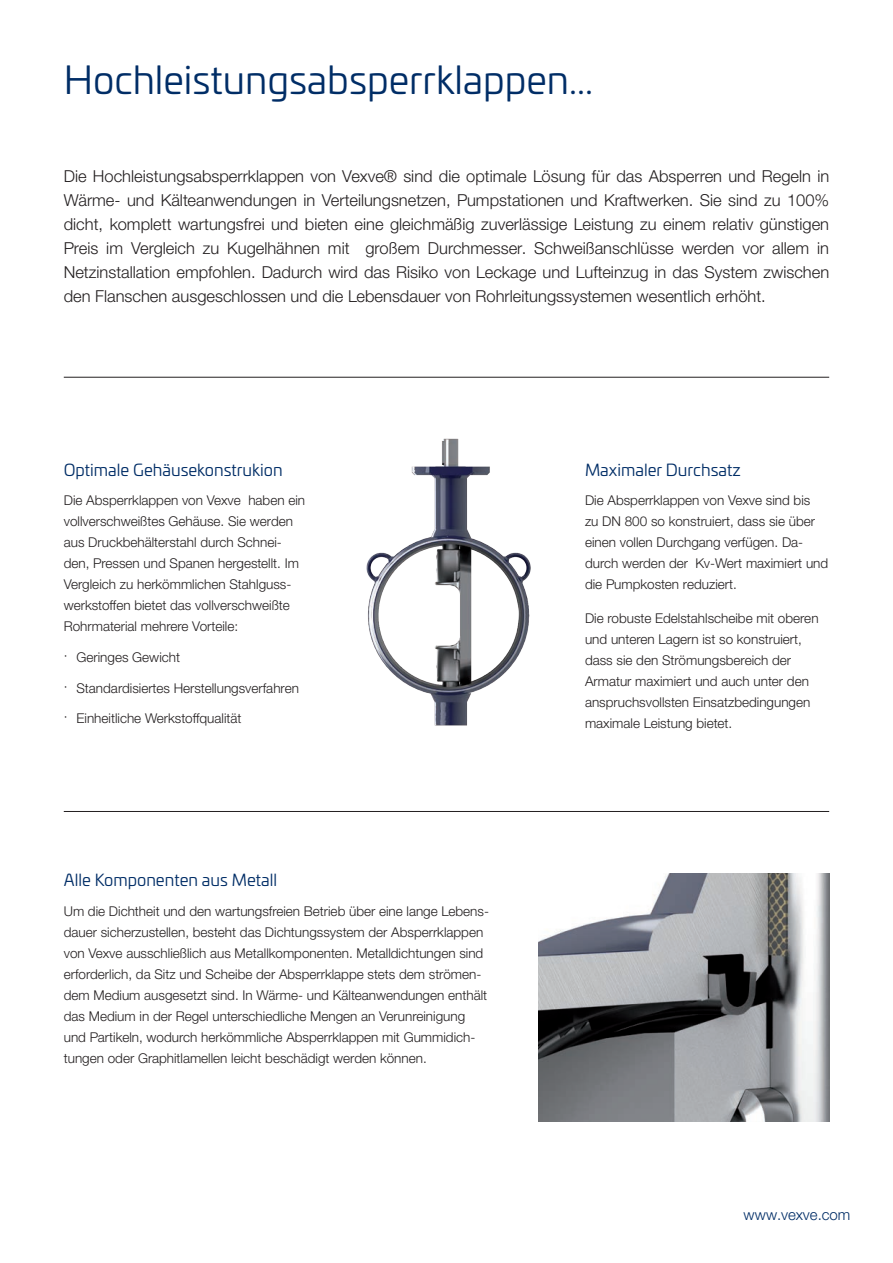
<style>
.page{position:relative;width:893px;height:1263px;background:#fff}
.page>*{position:absolute;margin:0;border:0;box-sizing:border-box;transform-origin:0 0}
.t1{font:38.25px "Univia Pro";color:#002d66}
.t2{font:300 16.5px/24px "Helvetica Neue LTW1 G";color:#231f20;text-align:justify}
.t3{font:16.5px "Univia Pro";color:#002d66}
.t4{font:300 15px "Helvetica Neue LTW1 G";color:#002d66}
.t5{font:300 13.5px/21px "Helvetica Neue LTW1 G";color:#231f20}
</style>
<div class="page">
<img style="left:366px;top:438px;width:165px;height:288px">
<img style="left:539px;top:873px;width:290px;height:248px">
<hr style="left:64px;top:377px;width:765px;height:1px;background:#231f20">
<hr style="left:64px;top:811px;width:765px;height:1px;background:#231f20">
<h1 class="t1" style="left:64px;top:53px;width:531px">Hochleistungsabsperrklappen...</h1>
<p class="t2" style="left:64px;top:164px;width:767px">Die Hochleistungsabsperrklappen von Vexve® sind die optimale Lösung für das Absperren und Regeln in Wärme- und Kälteanwendungen in Verteilungsnetzen, Pumpstationen und Kraftwerken. Sie sind zu 100% dicht, komplett wartungsfrei und bieten eine gleichmäßig zuverlässige Leistung zu einem relativ günstigen Preis im Vergleich zu Kugelhähnen mit großem Durchmesser. Schweißanschlüsse werden vor allem in Netzinstallation empfohlen. Dadurch wird das Risiko von Leckage und Lufteinzug in das System zwischen den Flanschen ausgeschlossen und die Lebensdauer von Rohrleitungssystemen wesentlich erhöht.</p>
<p class="t3" style="left:64px;top:457px;width:220px">Optimale Gehäusekonstrukion</p>
<p class="t5" style="left:64px;top:490px;width:243px">Die Absperrklappen von Vexve haben ein vollverschweißtes Gehäuse. Sie werden aus Druckbehälterstahl durch Schnei&shy;den, Pressen und Spanen hergestellt. Im Vergleich zu herkömmlichen Stahlguss&shy;werkstoffen bietet das vollverschweißte Rohrmaterial mehrere Vorteile:</p>
<p class="t5" style="left:64px;top:646px;width:118px">· Geringes Gewicht</p>
<p class="t5" style="left:64px;top:677px;width:237px">· Standardisiertes Herstellungsverfahren</p>
<p class="t5" style="left:64px;top:708px;width:179px">· Einheitliche Werkstoffqualität</p>
<p class="t3" style="left:64px;top:868px;width:215px">Alle Komponenten aus Metall</p>
<p class="t5" style="left:64px;top:900px;width:427px">Um die Dichtheit und den wartungsfreien Betrieb über eine lange Lebens&shy;dauer sicherzustellen, besteht das Dichtungssystem der Absperrklappen von Vexve ausschließlich aus Metallkomponenten. Metalldichtungen sind erforderlich, da Sitz und Scheibe der Absperrklappe stets dem strömen&shy;dem Medium ausgesetzt sind. In Wärme- und Kälteanwendungen enthält das Medium in der Regel unterschiedliche Mengen an Verunreinigung und Partikeln, wodurch herkömmliche Absperrklappen mit Gummidich&shy;tungen oder Graphitlamellen leicht beschädigt werden können.</p>
<p class="t3" style="left:585px;top:457px;width:157px">Maximaler Durchsatz</p>
<p class="t5" style="left:585px;top:490px;width:245px">Die Absperrklappen von Vexve sind bis<br>zu DN 800 so konstruiert, dass sie über einen vollen Durchgang verfügen. Da&shy;durch werden der Kv-Wert maximiert und die Pumpkosten reduziert.</p>
<p class="t5" style="left:585px;top:607px;width:235px">Die robuste Edelstahlscheibe mit oberen und unteren Lagern ist so konstruiert, dass sie den Strömungsbereich der Armatur maximiert und auch unter den anspruchsvollsten Einsatzbedingungen maximale Leistung bietet.</p>
<p class="t4" style="left:743px;top:1206px;width:108px">www.vexve.com</p>
</div>
